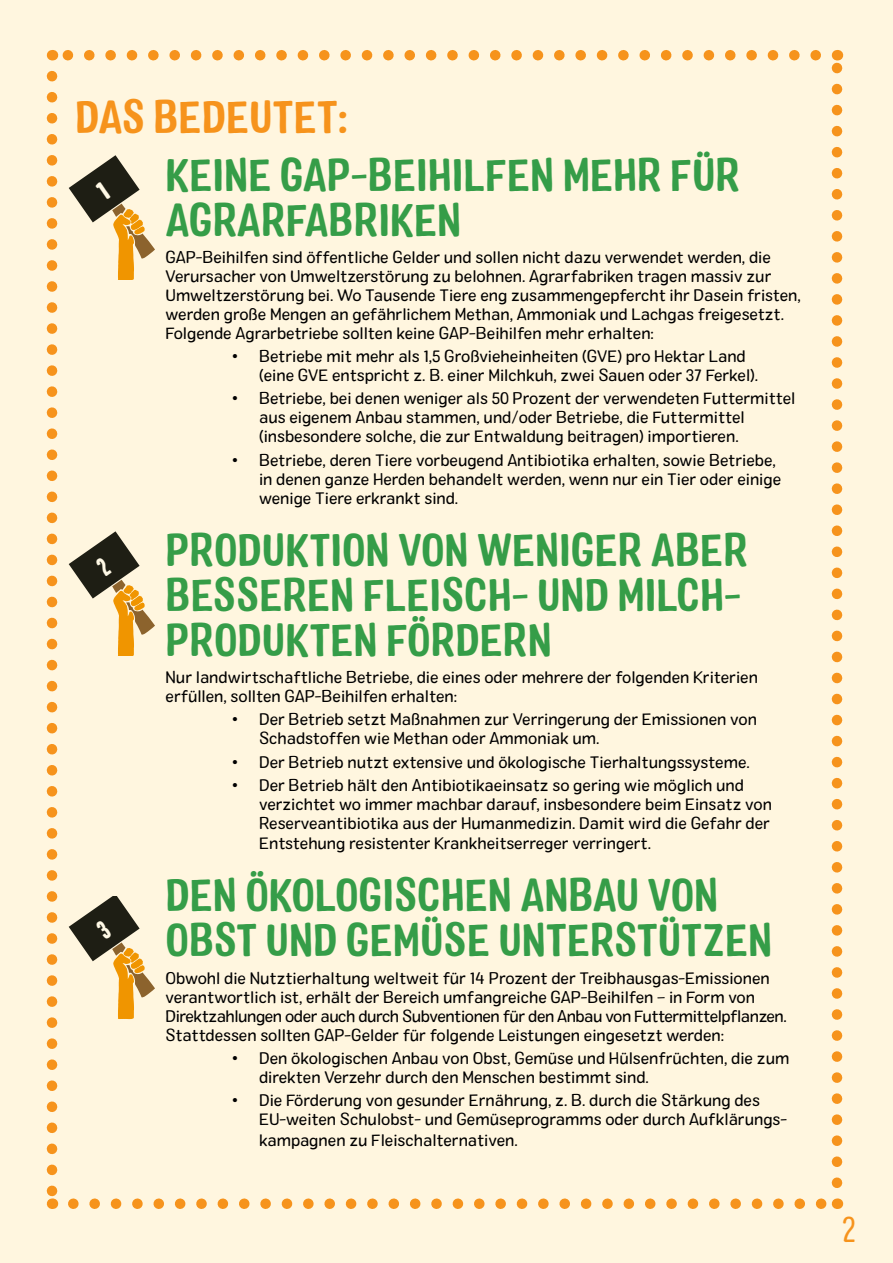
<style>
.page{position:relative;width:893px;height:1263px;background:#fff6df}
.page>*{position:absolute;margin:0;border:0;box-sizing:border-box;transform-origin:0 0}
.t1{font:45px/45px "Colby Nr Bld";color:#359d48}
.t2{font:45px "Colby Nr Bld";color:#f6931c}
.Absatzformat_1{font:36px "Colby Nr Reg";color:#f6931c}
.t3{font:16.5px/19px "Colby St Reg";color:#000}
.s1{font-family:"Arial"}
</style>
<div class="page">
<svg style="left:73px;top:1198px;width:753px;height:11px"></svg>
<svg style="left:832px;top:66px;width:10px;height:1117px"></svg>
<svg style="left:63px;top:50px;width:753px;height:10px"></svg>
<svg style="left:47px;top:76px;width:10px;height:1133px"></svg>
<svg style="left:69px;top:156px;width:86px;height:124px"></svg>
<svg style="left:69px;top:531px;width:86px;height:124px"></svg>
<svg style="left:69px;top:896px;width:86px;height:123px"></svg>
<p class="t2" style="left:75px;top:89px;width:275px">DAS BEDEUTET:</p>
<p class="t1" style="left:166px;top:152px;width:576px">KEINE GAP-BEIHILFEN MEHR FÜR<br>AGRARFABRIKEN</p>
<p class="t3" style="left:166px;top:248px;width:637px">GAP-Beihilfen sind öffentliche Gelder und sollen nicht dazu verwendet werden, die Verursacher von Umweltzerstörung zu belohnen. Agrarfabriken tragen massiv zur Umweltzerstörung bei. Wo Tausende Tiere eng zusammengepfercht ihr Dasein fristen, werden große Mengen an gefährlichem Methan, Ammoniak und Lachgas freigesetzt.<br>Folgende Agrarbetriebe sollten keine GAP-Beihilfen mehr erhalten:</p>
<p class="t3" style="left:259px;top:347px;width:501px;text-indent:-27px"><span class="s1">•</span> Betriebe mit mehr als 1,5 Großvieheinheiten (GVE) pro Hektar Land (eine GVE entspricht z. B. einer Milchkuh, zwei Sauen oder 37 Ferkel).</p>
<p class="t3" style="left:259px;top:389px;width:538px;text-indent:-27px"><span class="s1">•</span> Betriebe, bei denen weniger als 50 Prozent der verwendeten Futtermittel aus eigenem Anbau stammen, und/oder Betriebe, die Futtermittel (insbesondere solche, die zur Entwaldung beitragen) importieren.</p>
<p class="t3" style="left:259px;top:450px;width:524px;text-indent:-27px"><span class="s1">•</span> Betriebe, deren Tiere vorbeugend Antibiotika erhalten, sowie Betriebe, in denen ganze Herden behandelt werden, wenn nur ein Tier oder einige wenige Tiere erkrankt sind.</p>
<p class="t1" style="left:166px;top:527px;width:584px">PRODUKTION VON WENIGER ABER<br>BESSEREN FLEISCH- UND MILCH-<br>PRODUKTEN FÖRDERN</p>
<p class="t3" style="left:166px;top:668px;width:594px">Nur landwirtschaftliche Betriebe, die eines oder mehrere der folgenden Kriterien erfüllen, sollten GAP-Beihilfen erhalten:</p>
<p class="t3" style="left:259px;top:710px;width:499px;text-indent:-27px"><span class="s1">•</span> Der Betrieb setzt Maßnahmen zur Verringerung der Emissionen von<br>Schadstoffen wie Methan oder Ammoniak um.</p>
<p class="t3" style="left:232px;top:752px;width:519px"><span class="s1">•</span> Der Betrieb nutzt extensive und ökologische Tierhaltungssysteme.</p>
<p class="t3" style="left:259px;top:775px;width:514px;text-indent:-27px"><span class="s1">•</span> Der Betrieb hält den Antibiotikaeinsatz so gering wie möglich und verzichtet wo immer machbar darauf, insbesondere beim Einsatz von<br>Reserveantibiotika aus der Humanmedizin. Damit wird die Gefahr der</p>
<p class="t3" style="left:259px;top:834px;width:394px">Entstehung resistenter Krankheitserreger verringert.</p>
<p class="t1" style="left:166px;top:873px;width:608px">DEN ÖKOLOGISCHEN ANBAU VON<br>OBST UND GEMÜSE UNTERSTÜTZEN</p>
<p class="t3" style="left:166px;top:968px;width:623px">Obwohl die Nutztierhaltung weltweit für 14 Prozent der Treibhausgas-Emissionen verantwortlich ist, erhält der Bereich umfangreiche GAP-Beihilfen – in Form von Direktzahlungen oder auch durch Subventionen für den Anbau von Futtermittelpflanzen.<br>Stattdessen sollten GAP-Gelder für folgende Leistungen eingesetzt werden:</p>
<p class="t3" style="left:259px;top:1049px;width:532px;text-indent:-27px"><span class="s1">•</span> Den ökologischen Anbau von Obst, Gemüse und Hülsenfrüchten, die zum direkten Verzehr durch den Menschen bestimmt sind.</p>
<p class="t3" style="left:259px;top:1091px;width:530px;text-indent:-27px"><span class="s1">•</span> Die Förderung von gesunder Ernährung, z. B. durch die Stärkung des<br>EU-weiten Schulobst- und Gemüseprogramms oder durch Aufklärungs-</p>
<p class="t3" style="left:259px;top:1130px;width:260px">kampagnen zu Fleischalternativen.</p>
<p class="Absatzformat_1" style="left:842px;top:1207px;width:15px">2</p>
</div>
